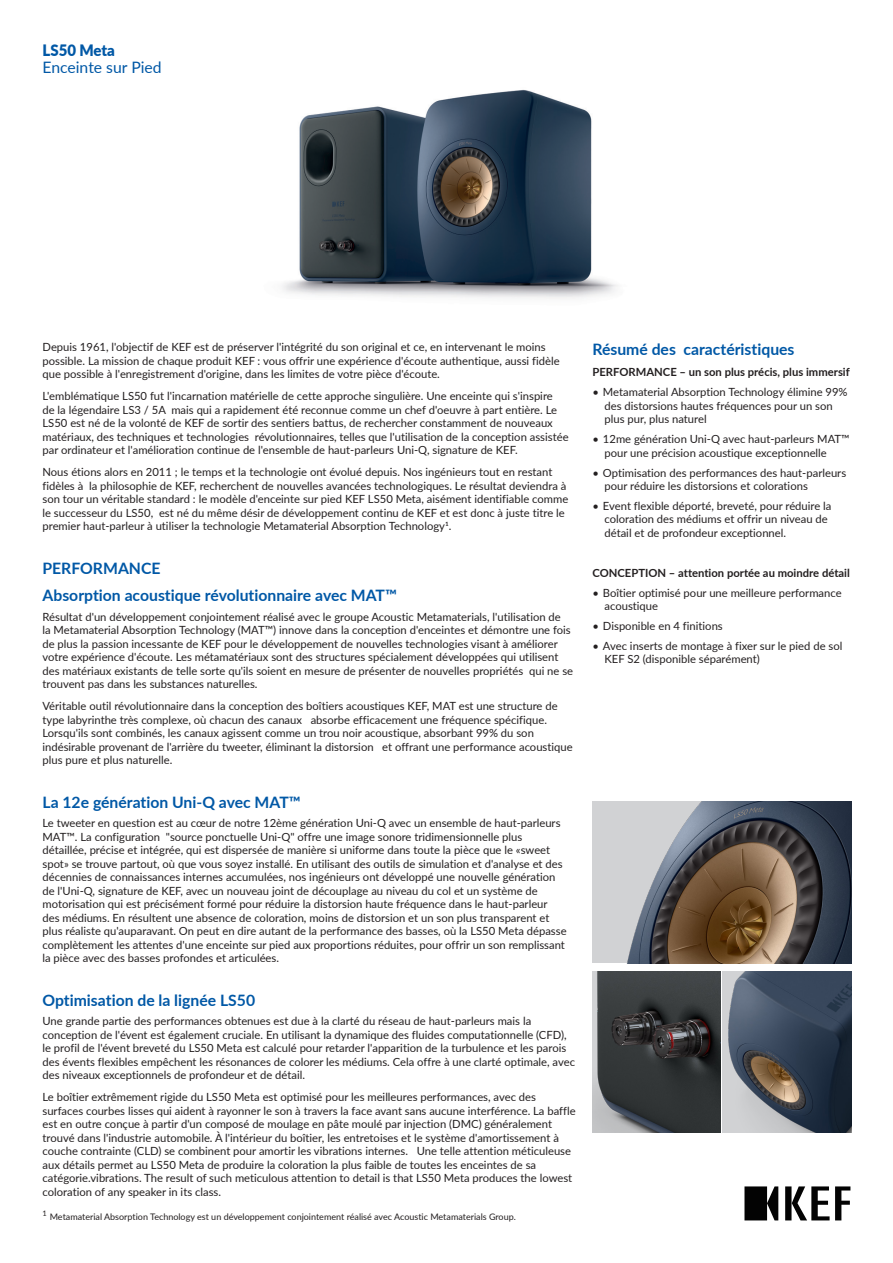
<style>
.page{position:relative;width:893px;height:1263px;background:#fff}
.page>*{position:absolute;margin:0;border:0;box-sizing:border-box;transform-origin:0 0}
.t1{font:700 15.75px "Lato";color:#0158a6}
.t2{font:15.75px "Lato";color:#0158a6}
.t3{font:900 15.75px "Lato";color:#0158a6;scale:.95 1}
.t4{font:11.25px/13.5px "Lato";color:#231f20}
.t5{font:700 11.25px "Lato";color:#231f20}
.t6{font:9px "Lato";color:#231f20}
</style>
<div class="page">
<img style="left:282px;top:90px;width:336px;height:209px">
<svg style="left:744px;top:1186px;width:106px;height:34px"></svg>
<img style="left:592px;top:971px;width:129px;height:162px">
<div style="left:593px;top:801px;width:258px;height:162px;background:#d1d2d4"></div>
<img style="left:627px;top:801px;width:224px;height:162px">
<img style="left:723px;top:971px;width:128px;height:162px">
<p class="t3" style="left:43px;top:39px;width:78px">LS50 Meta</p>
<p class="t2" style="left:43px;top:56px;width:121px">Enceinte sur Pied</p>
<p class="t4" style="left:43px;top:340px;width:519px">Depuis 1961, l'objectif de KEF est de préserver l'intégrité du son original et ce, en intervenant le moins possible. La mission de chaque produit KEF : vous offrir une expérience d'écoute authentique, aussi fidèle que possible à l'enregistrement d'origine, dans les limites de votre pièce d'écoute.</p>
<p class="t4" style="left:43px;top:389px;width:528px">L'emblématique LS50 fut l'incarnation matérielle de cette approche singulière. Une enceinte qui s'inspire<br>de la légendaire LS3 / 5A mais qui a rapidement été reconnue comme un chef d'oeuvre à part entière. Le LS50 est né de la volonté de KEF de sortir des sentiers battus, de rechercher constamment de nouveaux matériaux, des techniques et technologies révolutionnaires, telles que l'utilisation de la conception assistée par ordinateur et l'amélioration continue de l'ensemble de haut-parleurs Uni-Q, signature de KEF.</p>
<p class="t4" style="left:43px;top:465px;width:527px">Nous étions alors en 2011 ; le temps et la technologie ont évolué depuis. Nos ingénieurs tout en restant fidèles à la philosophie de KEF, recherchent de nouvelles avancées technologiques. Le résultat deviendra à son tour un véritable standard : le modèle d'enceinte sur pied KEF LS50 Meta, aisément identifiable comme le successeur du LS50, est né du même désir de développement continu de KEF et est donc à juste titre le premier haut-parleur à utiliser la technologie Metamaterial Absorption Technology1.</p>
<p class="t1" style="left:43px;top:556px;width:120px">PERFORMANCE</p>
<p class="t1" style="left:43px;top:584px;width:356px">Absorption acoustique révolutionnaire avec MAT™</p>
<p class="t4" style="left:43px;top:609px;width:532px">Résultat d'un développement conjointement réalisé avec le groupe Acoustic Metamaterials, l'utilisation de<br>la Metamaterial Absorption Technology (MAT™) innove dans la conception d'enceintes et démontre une fois de plus la passion incessante de KEF pour le développement de nouvelles technologies visant à améliorer votre expérience d'écoute. Les métamatériaux sont des structures spécialement développées qui utilisent des matériaux existants de telle sorte qu'ils soient en mesure de présenter de nouvelles propriétés qui ne se trouvent pas dans les substances naturelles.</p>
<p class="t4" style="left:43px;top:699px;width:532px">Véritable outil révolutionnaire dans la conception des boîtiers acoustiques KEF, MAT est une structure de type labyrinthe très complexe, où chacun des canaux absorbe efficacement une fréquence spécifique.<br>Lorsqu'ils sont combinés, les canaux agissent comme un trou noir acoustique, absorbant 99% du son indésirable provenant de l'arrière du tweeter, éliminant la distorsion et offrant une performance acoustique plus pure et plus naturelle.</p>
<p class="t1" style="left:43px;top:790px;width:260px">La 12e génération Uni-Q avec MAT™</p>
<p class="t4" style="left:43px;top:816px;width:526px">Le tweeter en question est au cœur de notre 12ème génération Uni-Q avec un ensemble de haut-parleurs MAT™. La configuration "source ponctuelle Uni-Q" offre une image sonore tridimensionnelle plus détaillée, précise et intégrée, qui est dispersée de manière si uniforme dans toute la pièce que le «sweet spot» se trouve partout, où que vous soyez installé. En utilisant des outils de simulation et d'analyse et des décennies de connaissances internes accumulées, nos ingénieurs ont développé une nouvelle génération de l'Uni-Q, signature de KEF, avec un nouveau joint de découplage au niveau du col et un système de motorisation qui est précisément formé pour réduire la distorsion haute fréquence dans le haut-parleur des médiums. En résultent une absence de coloration, moins de distorsion et un son plus transparent et plus réaliste qu'auparavant. On peut en dire autant de la performance des basses, où la LS50 Meta dépasse complètement les attentes d'une enceinte sur pied aux proportions réduites, pour offrir un son remplissant la pièce avec des basses profondes et articulées.</p>
<p class="t1" style="left:43px;top:988px;width:214px">Optimisation de la lignée LS50</p>
<p class="t4" style="left:43px;top:1014px;width:534px">Une grande partie des performances obtenues est due à la clarté du réseau de haut-parleurs mais la conception de l'évent est également cruciale. En utilisant la dynamique des fluides computationnelle (CFD), le profil de l'évent breveté du LS50 Meta est calculé pour retarder l'apparition de la turbulence et les parois des évents flexibles empêchent les résonances de colorer les médiums. Cela offre à une clarté optimale, avec des niveaux exceptionnels de profondeur et de détail.</p>
<p class="t4" style="left:43px;top:1090px;width:535px">Le boîtier extrêmement rigide du LS50 Meta est optimisé pour les meilleures performances, avec des surfaces courbes lisses qui aident à rayonner le son à travers la face avant sans aucune interférence. La baffle est en outre conçue à partir d'un composé de moulage en pâte moulé par injection (DMC) généralement trouvé dans l'industrie automobile. À l'intérieur du boîtier, les entretoises et le système d'amortissement à couche contrainte (CLD) se combinent pour amortir les vibrations internes. Une telle attention méticuleuse aux détails permet au LS50 Meta de produire la coloration la plus faible de toutes les enceintes de sa catégorie.vibrations. The result of such meticulous attention to detail is that LS50 Meta produces the lowest coloration of any speaker in its class.</p>
<p class="t6" style="left:43px;top:1210px;width:475px"><sup>1</sup> Metamaterial Absorption Technology est un développement conjointement réalisé avec Acoustic Metamaterials Group.</p>
<p class="t1" style="left:592px;top:338px;width:204px">Résumé des caractéristiques</p>
<p class="t5" style="left:592px;top:364px;width:259px">PERFORMANCE – un son plus précis, plus immersif</p>
<p class="t4" style="left:604px;top:385px;width:245px;text-indent:-12px">• Metamaterial Absorption Technology élimine 99% des distorsions hautes fréquences pour un son plus pur, plus naturel</p>
<p class="t4" style="left:604px;top:432px;width:247px;text-indent:-12px">• 12me génération Uni-Q avec haut-parleurs MAT™ pour une précision acoustique exceptionnelle</p>
<p class="t4" style="left:604px;top:465px;width:243px;text-indent:-12px">• Optimisation des performances des haut-parleurs pour réduire les distorsions et colorations</p>
<p class="t4" style="left:604px;top:499px;width:228px;text-indent:-12px">• Event flexible déporté, breveté, pour réduire la coloration des médiums et offrir un niveau de détail et de profondeur exceptionnel.</p>
<p class="t5" style="left:592px;top:564px;width:259px">CONCEPTION – attention portée au moindre détail</p>
<p class="t4" style="left:604px;top:585px;width:239px;text-indent:-12px">• Boîtier optimisé pour une meilleure performance acoustique</p>
<p class="t4" style="left:592px;top:619px;width:132px">• Disponible en 4 finitions</p>
<p class="t4" style="left:604px;top:638px;width:239px;text-indent:-12px">• Avec inserts de montage à fixer sur le pied de sol<br>KEF S2 (disponible séparément)</p>
</div>
